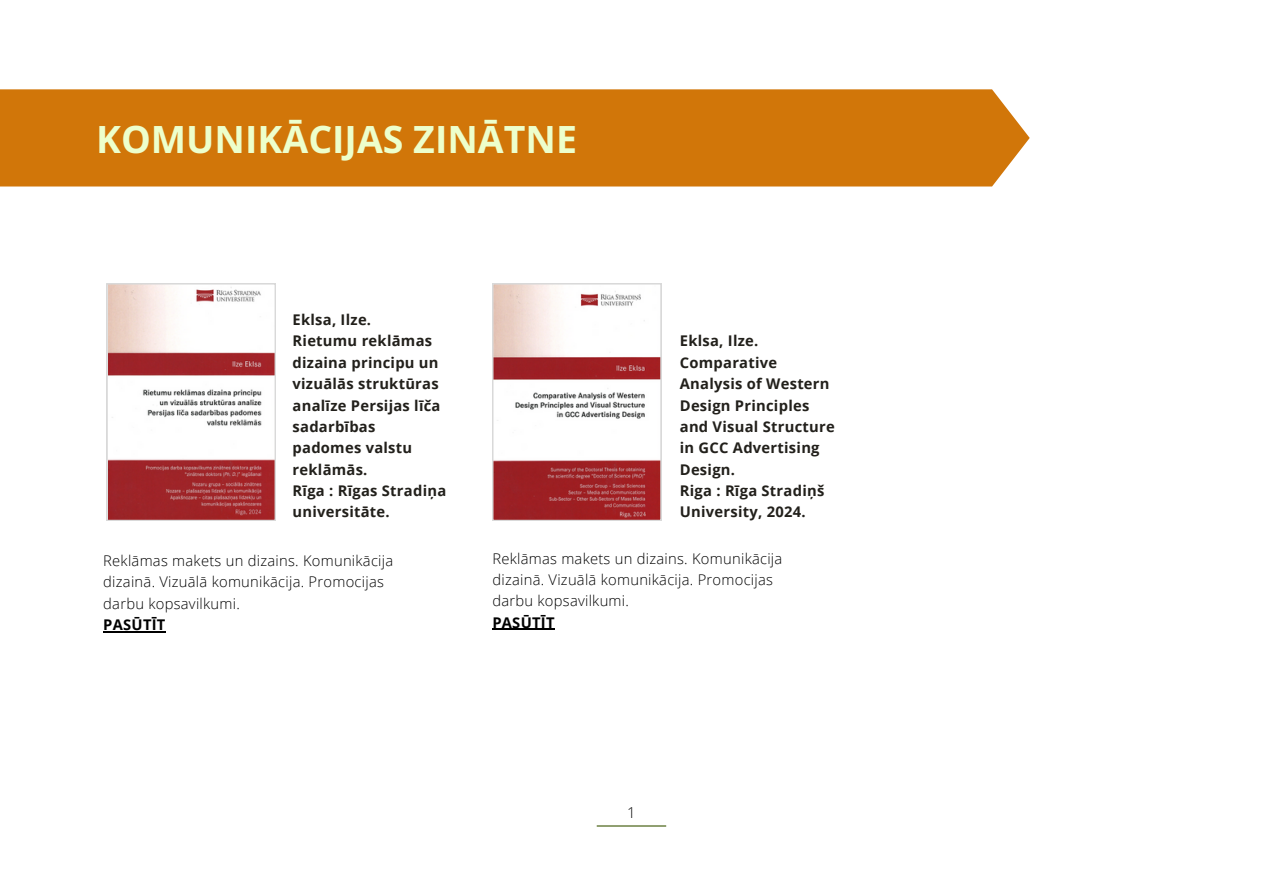
<style>
.page{position:relative;width:1263px;height:894px;background:#fff}
.page>*{position:absolute;margin:0;border:0;box-sizing:border-box;transform-origin:0 0}
.t1{font:700 37.5px "Open Sans";color:#edffcc}
.t2{font:300 15px "Open Sans";color:#000}
.t3{font:700 14.7px/21.3px "Open Sans";letter-spacing:.02em;color:#22201b}
.t4{font:300 14.7px/21.3px "Open Sans";letter-spacing:.02em;color:#000}
.t5{font:700 14.7px "Open Sans";letter-spacing:.02em;color:#000}
</style>
<div class="page">
<hr style="left:597px;top:825px;width:69px;height:1px;background:#3b5704">
<div style="left:0;top:89px;width:1029px;height:97px;background:#d17609"></div>
<svg style="left:492px;top:283px;width:169px;height:237px"></svg>
<svg style="left:107px;top:283px;width:168px;height:237px"></svg>
<hr style="left:103px;top:631px;width:63px;height:1px;background:#000">
<hr style="left:492px;top:628px;width:63px;height:1px;background:#000">
<p class="t1" style="left:96px;top:112px;width:482px">KOMUNIKĀCIJAS ZINĀTNE</p>
<p class="t3" style="left:293px;top:308px;width:155px">Eklsa, Ilze.<br>Rietumu reklāmas dizaina principu un vizuālās struktūras analīze Persijas līča sadarbības padomes valstu reklāmās.<br>Rīga : Rīgas Stradiņa universitāte.</p>
<p class="t4" style="left:103px;top:549px;width:291px">Reklāmas makets un dizains. Komunikācija dizainā. Vizuālā komunikācija. Promocijas darbu kopsavilkumi.</p>
<h2 class="t5" style="left:103px;top:614px;width:64px">PASŪTĪT</h2>
<p class="t3" style="left:680px;top:330px;width:156px">Eklsa, Ilze.<br>Comparative<br>Analysis of Western<br>Design Principles and Visual Structure in GCC Advertising<br>Design.<br>Riga : Rīga Stradiņš<br>University, 2024.</p>
<p class="t4" style="left:492px;top:547px;width:291px">Reklāmas makets un dizains. Komunikācija dizainā. Vizuālā komunikācija. Promocijas darbu kopsavilkumi.</p>
<p class="t5" style="left:492px;top:611px;width:64px">PASŪTĪT</p>
<h2 class="t2" style="left:627px;top:801px;width:10px">1</h2>
</div>
